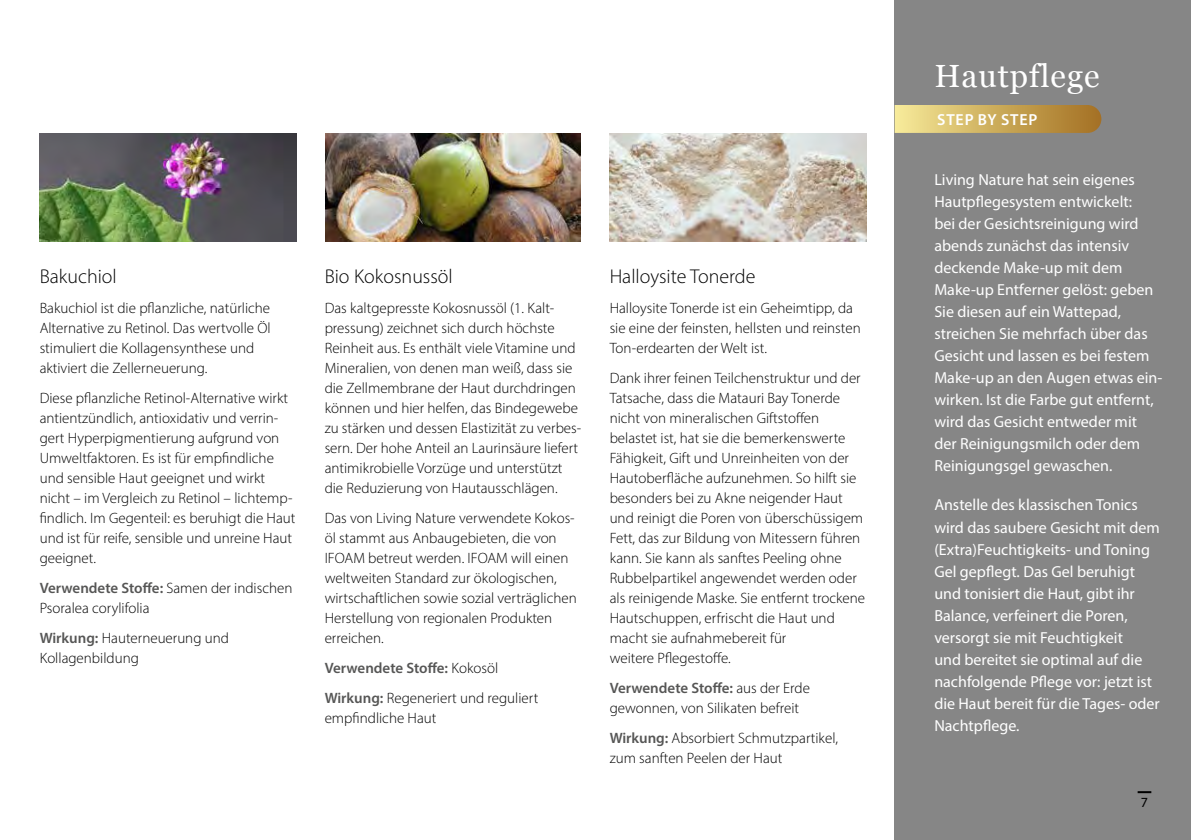
<style>
.page{position:relative;width:1191px;height:840px;background:#fff}
.page>*{position:absolute;margin:0;border:0;box-sizing:border-box;transform-origin:0 0}
.t1{font:32px "Georgia";letter-spacing:.03em;color:#fff}
.t2{font:300 20px "Myriad Pro";color:#000}
.t3{font:16px/22px "Myriad Pro";color:#fff}
.t4{font:600 16px "Myriad Pro";letter-spacing:.055em;color:#fff}
.t5{font:300 15px/20px "Myriad Pro";color:#000}
.t6{font:14px "Myriad Pro";color:#000}
.s1{font-weight:600;color:#565655}
</style>
<div class="page">
<img style="left:325px;top:133px;width:256px;height:108px">
<img style="left:609px;top:133px;width:257px;height:108px">
<img style="left:40px;top:133px;width:256px;height:108px">
<div style="left:894px;top:0;width:297px;height:839px;background:#868686"></div>
<svg style="left:894px;top:105px;width:207px;height:28px;background:#cbab5d"></svg>
<svg style="left:1137px;top:791px;width:14px;height:1px"></svg>
<h2 class="t2" style="left:40px;top:264px;width:79px">Bakuchiol</h2>
<p class="t5" style="left:40px;top:297px;width:232px">Bakuchiol ist die pflanzliche, natürliche Alternative zu Retinol. Das wertvolle Öl stimuliert die Kollagensynthese und aktiviert die Zellerneuerung.</p>
<p class="t5" style="left:40px;top:387px;width:257px">Diese pflanzliche Retinol-Alternative wirkt antientzündlich, antioxidativ und verrin&shy;gert Hyperpigmentierung aufgrund von Umweltfaktoren. Es ist für empfindliche und sensible Haut geeignet und wirkt nicht – im Vergleich zu Retinol – lichtemp&shy;findlich. Im Gegenteil: es beruhigt die Haut und ist für reife, sensible und unreine Haut geeignet.</p>
<p class="t5" style="left:40px;top:577px;width:254px"><span class="s1">Verwendete Stoffe:</span> Samen der indischen<br>Psoralea corylifolia</p>
<p class="t5" style="left:40px;top:627px;width:191px"><span class="s1">Wirkung:</span> Hauterneuerung und<br>Kollagenbildung</p>
<h2 class="t2" style="left:325px;top:264px;width:130px">Bio Kokosnussöl</h2>
<p class="t5" style="left:325px;top:297px;width:258px">Das kaltgepresste Kokosnussöl (1. Kalt&shy;pressung) zeichnet sich durch höchste Reinheit aus. Es enthält viele Vitamine und Mineralien, von denen man weiß, dass sie die Zellmembrane der Haut durchdringen können und hier helfen, das Bindegewebe zu stärken und dessen Elastizität zu verbes&shy;sern. Der hohe Anteil an Laurinsäure liefert antimikrobielle Vorzüge und unterstützt die Reduzierung von Hautausschlägen.</p>
<p class="t5" style="left:325px;top:507px;width:254px">Das von Living Nature verwendete Kokos&shy;öl stammt aus Anbaugebieten, die von IFOAM betreut werden. IFOAM will einen weltweiten Standard zur ökologischen, wirtschaftlichen sowie sozial verträglichen Herstellung von regionalen Produkten erreichen.</p>
<p class="t5" style="left:325px;top:652px;width:215px;line-height:30px"><span class="s1">Verwendete Stoffe:</span> Kokosöl<br><span class="s1">Wirkung:</span> Regeneriert und reguliert</p>
<p class="t5" style="left:325px;top:707px;width:113px">empfindliche Haut</p>
<h2 class="t2" style="left:609px;top:264px;width:147px">Halloysite Tonerde</h2>
<p class="t5" style="left:609px;top:297px;width:252px">Halloysite Tonerde ist ein Geheimtipp, da sie eine der feinsten, hellsten und reinsten<br>Ton-erdearten der Welt ist.</p>
<p class="t5" style="left:609px;top:367px;width:257px">Dank ihrer feinen Teilchenstruktur und der Tatsache, dass die Matauri Bay Tonerde nicht von mineralischen Giftstoffen belastet ist, hat sie die bemerkenswerte Fähigkeit, Gift und Unreinheiten von der Hautoberfläche aufzunehmen. So hilft sie besonders bei zu Akne neigender Haut und reinigt die Poren von überschüssigem Fett, das zur Bildung von Mitessern führen kann. Sie kann als sanftes Peeling ohne Rubbelpartikel angewendet werden oder als reinigende Maske. Sie entfernt trockene Hautschuppen, erfrischt die Haut und macht sie aufnahmebereit für<br>weitere Pflegestoffe.</p>
<p class="t5" style="left:609px;top:677px;width:202px"><span class="s1">Verwendete Stoffe:</span> aus der Erde gewonnen, von Silikaten befreit</p>
<p class="t5" style="left:609px;top:727px;width:230px"><span class="s1">Wirkung:</span> Absorbiert Schmutzpartikel, zum sanften Peelen der Haut</p>
<h1 class="t1" style="left:934px;top:52px;width:167px">Hautpflege</h1>
<p class="t4" style="left:937px;top:109px;width:102px">STEP BY STEP</p>
<p class="t3" style="left:934px;top:168px;width:229px">Living Nature hat sein eigenes<br>Hautpflegesystem entwickelt:<br>bei der Gesichtsreinigung wird abends zunächst das intensiv deckende Make-up mit dem<br>Make-up Entferner gelöst: geben<br>Sie diesen auf ein Wattepad, streichen Sie mehrfach über das<br>Gesicht und lassen es bei festem<br>Make-up an den Augen etwas ein&shy;wirken. Ist die Farbe gut entfernt, wird das Gesicht entweder mit der Reinigungsmilch oder dem<br>Reinigungsgel gewaschen.</p>
<p class="t3" style="left:934px;top:493px;width:227px">Anstelle des klassischen Tonics wird das saubere Gesicht mit dem (Extra)Feuchtigkeits- und Toning<br>Gel gepflegt. Das Gel beruhigt und tonisiert die Haut, gibt ihr<br>Balance, verfeinert die Poren, versorgt sie mit Feuchtigkeit<br>und bereitet sie optimal auf die nachfolgende Pflege vor: jetzt ist die Haut bereit für die Tages- oder<br>Nachtpflege.</p>
<p class="t6" style="left:1140px;top:793px;width:9px">7</p>
</div>
